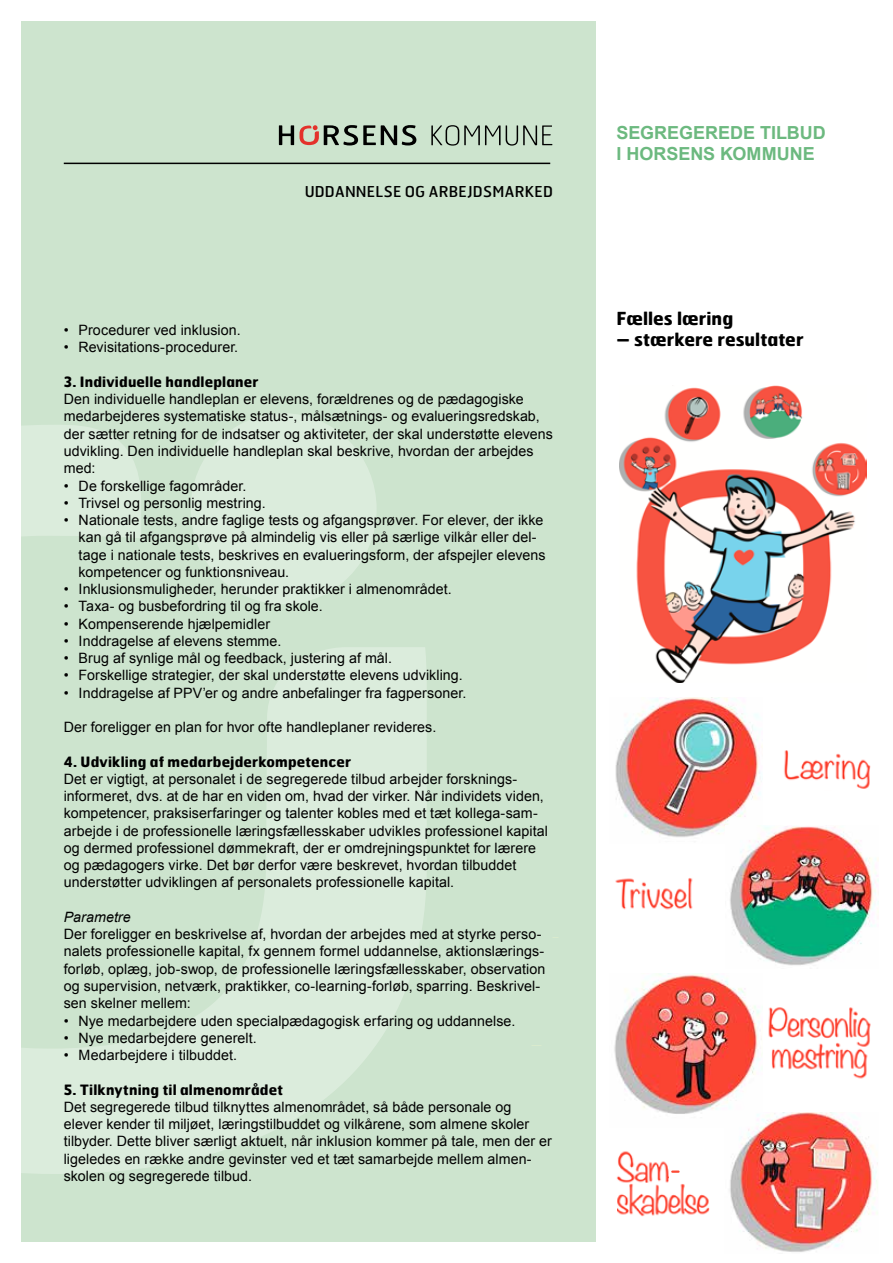
<style>
.page{position:relative;width:893px;height:1263px;background:#fff}
.page>*{position:absolute;margin:0;border:0;box-sizing:border-box;transform-origin:0 0}
.t1{font:700 18px/21.6px "Arial";color:#6cb97f}
.t2{font:700 18px "Hermes FB";color:#000}
.t3{font:15px "Hermes FB";letter-spacing:.015em;color:#000}
.t4{font:14.25px/17.2px "Arial";letter-spacing:.005em;color:#000}
.t5{font:700 14.25px "Hermes FB";letter-spacing:.015em;color:#000}
.t6{font:italic 14.25px "Arial";letter-spacing:.005em;color:#000}
</style>
<div class="page">
<div style="left:21px;top:21px;width:575px;height:1221px;background:#cde4ce"></div>
<svg style="left:21px;top:423px;width:406px;height:751px"></svg>
<div style="left:192px;top:414px;width:183px;height:189px;background:#dbecdc;border-radius:50%"></div>
<svg style="left:431px;top:125px;width:121px;height:21px"></svg>
<svg style="left:279px;top:125px;width:137px;height:20px"></svg>
<hr style="left:64px;top:163px;width:486px;height:1px;background:#000">
<img style="left:619px;top:385px;width:247px;height:298px">
<img style="left:768px;top:1007px;width:103px;height:72px">
<img style="left:614px;top:973px;width:148px;height:141px">
<img style="left:615px;top:698px;width:148px;height:139px">
<img style="left:784px;top:751px;width:87px;height:38px">
<img style="left:725px;top:825px;width:154px;height:141px">
<img style="left:615px;top:878px;width:78px;height:32px">
<img style="left:724px;top:1112px;width:154px;height:140px">
<img style="left:616px;top:1151px;width:52px;height:32px">
<img style="left:617px;top:1183px;width:92px;height:34px">
<svg style="left:672px;top:1170px;width:6px;height:3px"></svg>
<p class="t3" style="left:305px;top:182px;width:250px">UDDANNELSE OG ARBEJDSMARKED</p>
<p class="t4" style="left:64px;top:322px;width:178px">• Procedurer ved inklusion.</p>
<p class="t4" style="left:64px;top:339px;width:176px">• Revisitations-procedurer.</p>
<p class="t5" style="left:64px;top:372px;width:196px">3. Individuelle handleplaner</p>
<p class="t4" style="left:64px;top:391px;width:491px">Den individuelle handleplan er elevens, forældrenes og de pædagogiske medarbejderes systematiske status-, målsætnings- og evalueringsredskab, der sætter retning for de indsatser og aktiviteter, der skal understøtte elevens udvikling. Den individuelle handleplan skal beskrive, hvordan der arbejdes med:</p>
<p class="t4" style="left:64px;top:477px;width:184px">• De forskellige fagområder.</p>
<p class="t4" style="left:64px;top:494px;width:203px">• Trivsel og personlig mestring.</p>
<p class="t4" style="left:79px;top:512px;width:468px;text-indent:-15px">• Nationale tests, andre faglige tests og afgangsprøver. For elever, der ikke kan gå til afgangsprøve på almindelig vis eller på særlige vilkår eller del&shy;tage i nationale tests, beskrives en evalueringsform, der afspejler elevens kompetencer og funktionsniveau.</p>
<p class="t4" style="left:64px;top:581px;width:390px">• Inklusionsmuligheder, herunder praktikker i almenområdet.</p>
<p class="t4" style="left:64px;top:598px;width:260px">• Taxa- og busbefordring til og fra skole.</p>
<p class="t4" style="left:64px;top:615px;width:208px">• Kompenserende hjælpemidler</p>
<p class="t4" style="left:64px;top:632px;width:219px">• Inddragelse af elevens stemme.</p>
<p class="t4" style="left:64px;top:650px;width:330px">• Brug af synlige mål og feedback, justering af mål.</p>
<p class="t4" style="left:64px;top:667px;width:400px">• Forskellige strategier, der skal understøtte elevens udvikling.</p>
<p class="t4" style="left:64px;top:684px;width:404px">• Inddragelse af PPV’er og andre anbefalinger fra fagpersoner.</p>
<p class="t4" style="left:64px;top:719px;width:374px">Der foreligger en plan for hvor ofte handleplaner revideres.</p>
<p class="t5" style="left:64px;top:752px;width:289px">4. Udvikling af medarbejderkompetencer</p>
<p class="t4" style="left:64px;top:770px;width:486px">Det er vigtigt, at personalet i de segregerede tilbud arbejder forsknings&shy;informeret, dvs. at de har en viden om, hvad der virker. Når individets viden, kompetencer, praksiserfaringer og talenter kobles med et tæt kollega-sam&shy;arbejde i de professionelle læringsfællesskaber udvikles professionel kapital og dermed professionel dømmekraft, der er omdrejningspunktet for lærere og pædagogers virke. Det bør derfor være beskrevet, hvordan tilbuddet understøtter udviklingen af personalets professionelle kapital.</p>
<p class="t6" style="left:64px;top:908px;width:69px">Parametre</p>
<p class="t4" style="left:64px;top:926px;width:483px">Der foreligger en beskrivelse af, hvordan der arbejdes med at styrke perso&shy;nalets professionelle kapital, fx gennem formel uddannelse, aktionslærings&shy;forløb, oplæg, job-swop, de professionelle læringsfællesskaber, observation og supervision, netværk, praktikker, co-learning-forløb, sparring. Beskrivel&shy;sen skelner mellem:</p>
<p class="t4" style="left:64px;top:1012px;width:453px">• Nye medarbejdere uden specialpædagogisk erfaring og uddannelse.</p>
<p class="t4" style="left:64px;top:1029px;width:195px">• Nye medarbejdere generelt.</p>
<p class="t4" style="left:64px;top:1046px;width:175px">• Medarbejdere i tilbuddet.</p>
<p class="t5" style="left:64px;top:1080px;width:221px">5. Tilknytning til almenområdet</p>
<p class="t4" style="left:64px;top:1098px;width:490px">Det segregerede tilbud tilknyttes almenområdet, så både personale og elever kender til miljøet, læringstilbuddet og vilkårene, som almene skoler tilbyder. Dette bliver særligt aktuelt, når inklusion kommer på tale, men der er ligeledes en række andre gevinster ved et tæt samarbejde mellem almen&shy;skolen og segregerede tilbud.</p>
<p class="t1" style="left:617px;top:122px;width:211px">SEGREGEREDE TILBUD<br>I HORSENS KOMMUNE</p>
<p class="t2" style="left:617px;top:307px;width:118px">Fælles læring</p>
<p class="t2" style="left:617px;top:328px;width:188px">– stærkere resultater</p>
</div>
